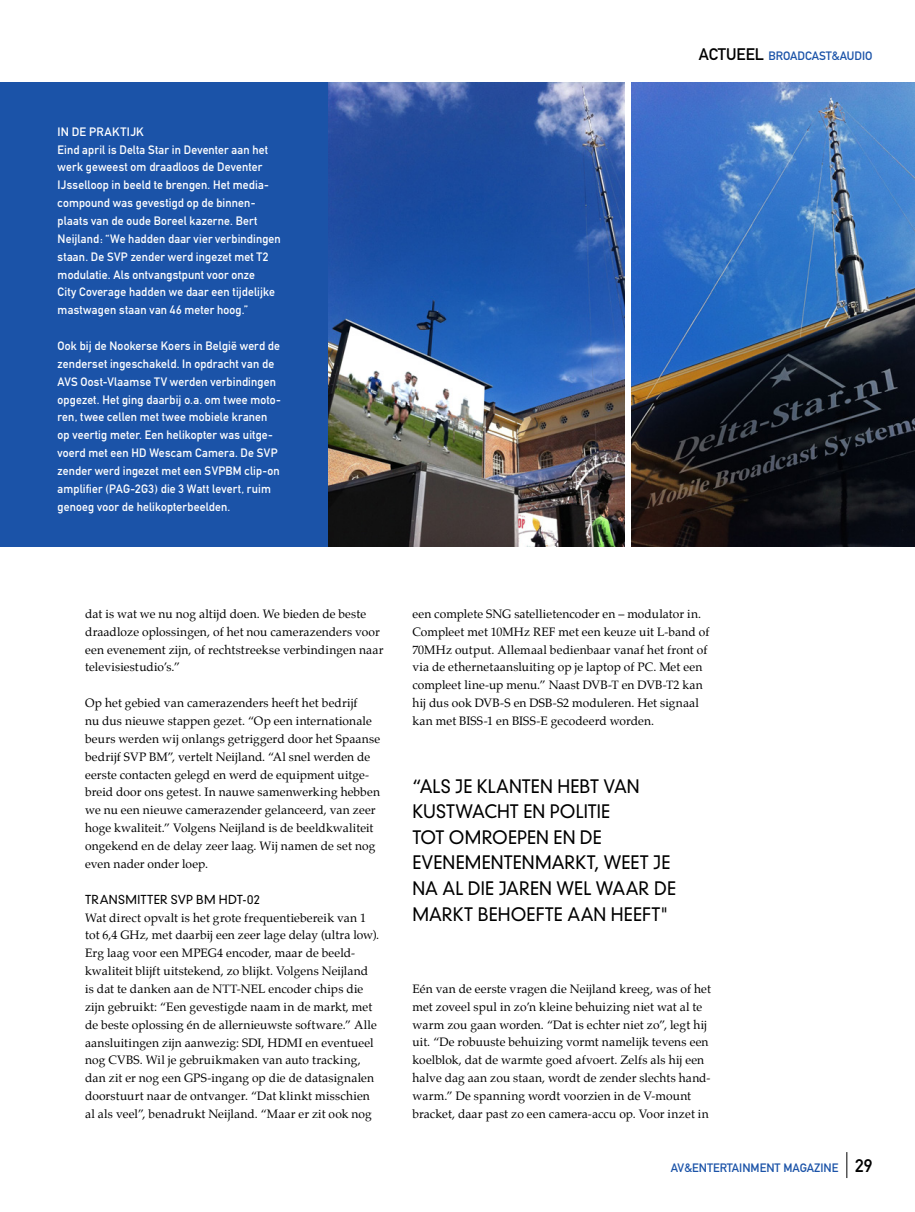
<style>
.page{position:relative;width:915px;height:1212px;background:#fff}
.page>*{position:absolute;margin:0;border:0;box-sizing:border-box;transform-origin:0 0}
.t1{font:300 18px/25.5px "DIN Neuzeit Grotesk";letter-spacing:.005em;color:#000;scale:.96 1}
.t2{font:12px/17.9px "Palatino";letter-spacing:.01em;color:#000}
.t3{font:12px/17.9px "DIN Mittelschrift";letter-spacing:.015em;color:#fff}
.t4{font:12px "DIN Mittelschrift";color:#1b53a8}
.t5{font:300 12px "DIN Neuzeit Grotesk";letter-spacing:.025em;color:#000}
.s1{font-size:16.5px;color:#000}
.s2{font-size:18px;color:#000}
</style>
<div class="page">
<svg style="left:846px;top:1152px;width:1px;height:26px"></svg>
<div style="left:0;top:82px;width:328px;height:464px;background:#1b53a8"></div>
<img style="left:328px;top:82px;width:296px;height:464px">
<img style="left:631px;top:82px;width:283px;height:464px">
<p class="t3" style="left:58px;top:123px;width:225px">IN DE PRAKTIJK<br>Eind april is Delta Star in Deventer aan het werk geweest om draadloos de Deventer IJsselloop in beeld te brengen. Het media&shy;compound was gevestigd op de binnen&shy;plaats van de oude Boreel kazerne. Bert Neijland: “We hadden daar vier verbindingen staan. De SVP zender werd ingezet met T2 modulatie. Als ontvangstpunt voor onze<br>City Coverage hadden we daar een tijdelijke mastwagen staan van 46 meter hoog.”</p>
<p class="t3" style="left:58px;top:337px;width:224px">Ook bij de Nookerse Koers in België werd de zenderset ingeschakeld. In opdracht van de AVS Oost-Vlaamse TV werden verbindingen opgezet. Het ging daarbij o.a. om twee moto&shy;ren, twee cellen met twee mobiele kranen op veertig meter. Een helikopter was uitge&shy;voerd met een HD Wescam Camera. De SVP zender werd ingezet met een SVPBM clip-on amplifier (PAG-2G3) die 3 Watt levert, ruim genoeg voor de helikopterbeelden.</p>
<p class="t4" style="left:698px;top:49px;width:175px"><span class="s1">ACTUEEL</span> BROADCAST&amp;AUDIO</p>
<p class="t2" style="left:85px;top:605px;width:300px">dat is wat we nu nog altijd doen. We bieden de beste draadloze oplossingen, of het nou camerazenders voor een evenement zijn, of rechtstreekse verbindingen naar televisiestudio’s.”</p>
<p class="t2" style="left:85px;top:694px;width:296px">Op het gebied van camerazenders heeft het bedrijf<br>nu dus nieuwe stappen gezet. “Op een internationale beurs werden wij onlangs getriggerd door het Spaanse bedrijf SVP BM”, vertelt Neijland. “Al snel werden de eerste contacten gelegd en werd de equipment uitge&shy;breid door ons getest. In nauwe samenwerking hebben we nu een nieuwe camerazender gelanceerd, van zeer hoge kwaliteit.” Volgens Neijland is de beeldkwaliteit ongekend en de delay zeer laag. Wij namen de set nog even nader onder loep.</p>
<p class="t5" style="left:85px;top:892px;width:176px">TRANSMITTER SVP BM HDT-02</p>
<p class="t2" style="left:85px;top:908px;width:295px">Wat direct opvalt is het grote frequentiebereik van 1 tot 6,4 GHz, met daarbij een zeer lage delay (ultra low).<br>Erg laag voor een MPEG4 encoder, maar de beeld&shy;kwaliteit blijft uitstekend, zo blijkt. Volgens Neijland is dat te danken aan de NTT-NEL encoder chips die zijn gebruikt: “Een gevestigde naam in de markt, met de beste oplossing én de allernieuwste software.” Alle aansluitingen zijn aanwezig: SDI, HDMI en eventueel nog CVBS. Wil je gebruikmaken van auto tracking, dan zit er nog een GPS-ingang op die de datasignalen doorstuurt naar de ontvanger. “Dat klinkt misschien al als veel”, benadrukt Neijland. “Maar er zit ook nog</p>
<p class="t2" style="left:412px;top:605px;width:298px">een complete SNG satellietencoder en – modulator in.<br>Compleet met 10MHz REF met een keuze uit L-band of 70MHz output. Allemaal bedienbaar vanaf het front of via de ethernetaansluiting op je laptop of PC. Met een compleet line-up menu.” Naast DVB-T en DVB-T2 kan hij dus ook DVB-S en DSB-S2 moduleren. Het signaal kan met BISS-1 en BISS-E gecodeerd worden.</p>
<h1 class="t1" style="left:412px;top:774px;width:276px">“ALS JE KLANTEN HEBT VAN<br>KUSTWACHT EN POLITIE<br>TOT OMROEPEN EN DE<br>EVENEMENTENMARKT, WEET JE<br>NA AL DIE JAREN WEL WAAR DE<br>MARKT BEHOEFTE AAN HEEFT"</h1>
<p class="t2" style="left:412px;top:980px;width:300px">Eén van de eerste vragen die Neijland kreeg, was of het met zoveel spul in zo’n kleine behuizing niet wat al te warm zou gaan worden. “Dat is echter niet zo”, legt hij uit. “De robuuste behuizing vormt namelijk tevens een koelblok, dat de warmte goed afvoert. Zelfs als hij een halve dag aan zou staan, wordt de zender slechts hand&shy;warm.” De spanning wordt voorzien in de V-mount bracket, daar past zo een camera-accu op. Voor inzet in</p>
<p class="t4" style="left:670px;top:1161px;width:203px">AV&amp;ENTERTAINMENT MAGAZINE <span class="s2">29</span></p>
</div>
